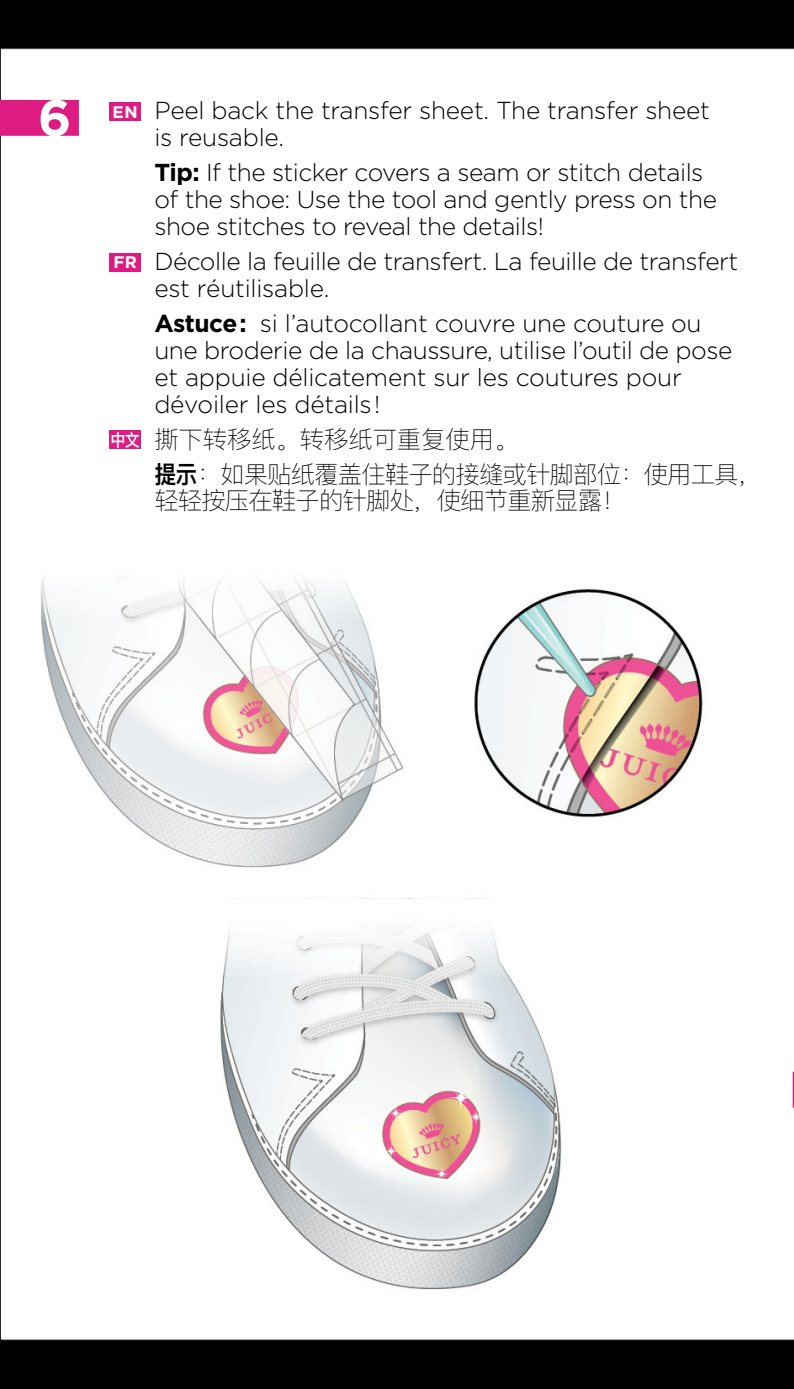
<style>
.page{position:relative;width:794px;height:1389px;background:#fff}
.page>*{position:absolute;margin:0;border:0;box-sizing:border-box;transform-origin:0 0}
.t1{font:700 50.75px "Gotham";color:#fff}
.t2{font:300 24.5px/26.9px "Gotham";letter-spacing:-.02em;color:#000}
.t3{font:100 24.5px/35px "Ping Fang SC";letter-spacing:-.04em;color:#000}
.t4{font:700 16.8px "Gotham";color:#fff}
.t5{font:600 16.8px "Ping Fang SC";color:#fff;scale:.9 1}
.s1{font-weight:700}
.s2{font-weight:600}
</style>
<div class="page">
<img style="left:0;top:0;width:794px;height:1389px">
<div style="left:110px;top:102px;width:31px;height:18px;background:#de1b83"></div>
<div style="left:110px;top:253px;width:31px;height:18px;background:#de1b83"></div>
<div style="left:110px;top:431px;width:31px;height:18px;background:#de1b83"></div>
<div style="left:0;top:100px;width:79px;height:36px;background:#de1b83"></div>
<hr style="left:792px;top:1072px;width:2px;height:36px;background:#de1b83">
<h1 class="t1" style="left:38px;top:88px;width:35px">6</h1>
<p class="t4" style="left:113px;top:102px;width:27px">EN</p>
<p class="t4" style="left:113px;top:253px;width:25px">FR</p>
<p class="t5" style="left:111px;top:429px;width:34px">中文</p>
<p class="t2" style="left:154px;top:97px;width:557px">Peel back the transfer sheet. The transfer sheet is reusable.</p>
<p class="t2" style="left:154px;top:159px;width:564px"><span class="s1">Tip:</span> If the sticker covers a seam or stitch details of the shoe: Use the tool and gently press on the shoe stitches to reveal the details!</p>
<p class="t2" style="left:154px;top:248px;width:585px">Décolle la feuille de transfert. La feuille de transfert est réutilisable.</p>
<p class="t2" style="left:154px;top:309px;width:579px"><span class="s1">Astuce:</span> si l’autocollant couvre une couture ou une broderie de la chaussure, utilise l’outil de pose et appuie délicatement sur les coutures pour dévoiler les détails!</p>
<p class="t3" style="left:154px;top:421px;width:609px">撕下转移纸。转移纸可重复使用。<br><span class="s2">提示</span>：如果贴纸覆盖住鞋子的接缝或针脚部位：使用工具，</p>
<p class="t3" style="left:154px;top:483px;width:473px">轻轻按压在鞋子的针脚处，使细节重新显露！</p>
</div>
